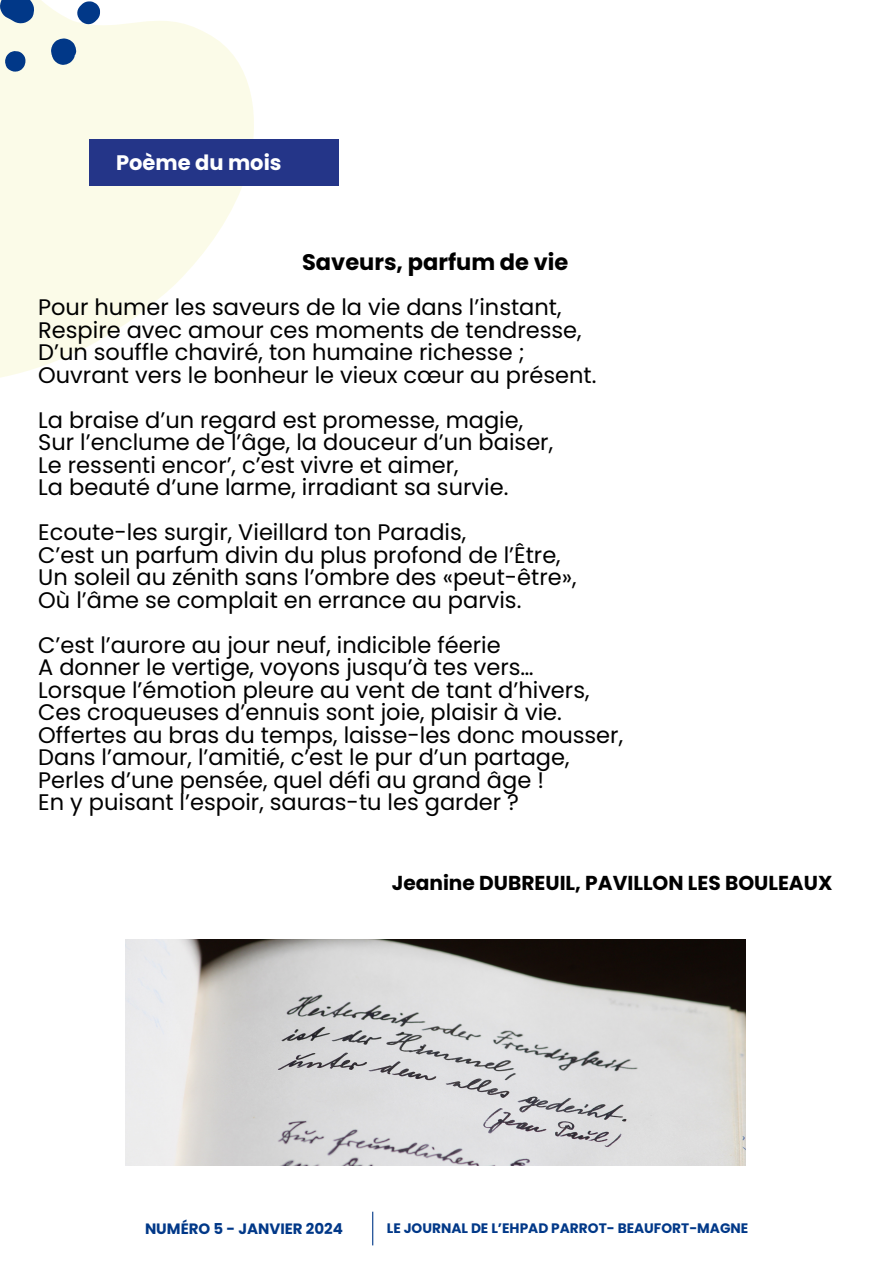
<style>
.page{position:relative;width:893px;height:1264px;background:#fff}
.page>*{position:absolute;margin:0;border:0;box-sizing:border-box;transform-origin:0 0}
.t1{font:22.5px/22.5px "Poppins";color:#000}
.t2{font:700 22.5px "Poppins";color:#000}
.t3{font:700 21px "Poppins";color:#fff}
.t4{font:700 20.1px "Poppins";color:#000}
.t5{font:700 15px "Poppins";color:#013888}
.t6{font:700 13.8px "Poppins";color:#013888}
</style>
<div class="page">
<svg style="left:0;top:21px;width:254px;height:357px;fill:#fbfbe8"></svg>
<div style="left:89px;top:139px;width:250px;height:47px;background:#243588"></div>
<svg style="left:0;top:0;width:118px;height:101px;background:#d3dcda"></svg>
<hr style="left:372px;top:1211px;width:1px;height:34px;background:#013888">
<img style="left:125px;top:939px;width:620px;height:226px">
<p class="t3" style="left:116px;top:148px;width:167px">Poème du mois</p>
<p class="t2" style="left:302px;top:246px;width:268px">Saveurs, parfum de vie</p>
<p class="t1" style="left:38px;top:296px;width:559px">Pour humer les saveurs de la vie dans l’instant, Respire avec amour ces moments de tendresse, D’un souffle chaviré, ton humaine richesse ; Ouvrant vers le bonheur le vieux cœur au présent.</p>
<h1 class="t1" style="left:38px;top:408px;width:516px">La braise d’un regard est promesse, magie, Sur l’enclume de l’âge, la douceur d’un baiser, Le ressenti encor’, c’est vivre et aimer,<br>La beauté d’une larme, irradiant sa survie.</h1>
<h1 class="t1" style="left:38px;top:521px;width:540px">Ecoute-les surgir, Vieillard ton Paradis,<br>C’est un parfum divin du plus profond de l’Être, Un soleil au zénith sans l’ombre des «peut-être», Où l’âme se complait en errance au parvis.</h1>
<h2 class="t1" style="left:38px;top:633px;width:586px">C’est l’aurore au jour neuf, indicible féerie<br>A donner le vertige, voyons jusqu’à tes vers… Lorsque l’émotion pleure au vent de tant d’hivers, Ces croqueuses d’ennuis sont joie, plaisir à vie.<br>Offertes au bras du temps, laisse-les donc mousser, Dans l’amour, l’amitié, c’est le pur d’un partage, Perles d’une pensée, quel défi au grand âge !<br>En y puisant l’espoir, sauras-tu les garder ?</h2>
<h2 class="t4" style="left:391px;top:869px;width:442px">Jeanine DUBREUIL, PAVILLON LES BOULEAUX</h2>
<h2 class="t5" style="left:145px;top:1218px;width:199px">NUMÉRO 5 - JANVIER 2024</h2>
<h2 class="t6" style="left:387px;top:1218px;width:363px">LE JOURNAL DE L’EHPAD PARROT- BEAUFORT-MAGNE</h2>
</div>
